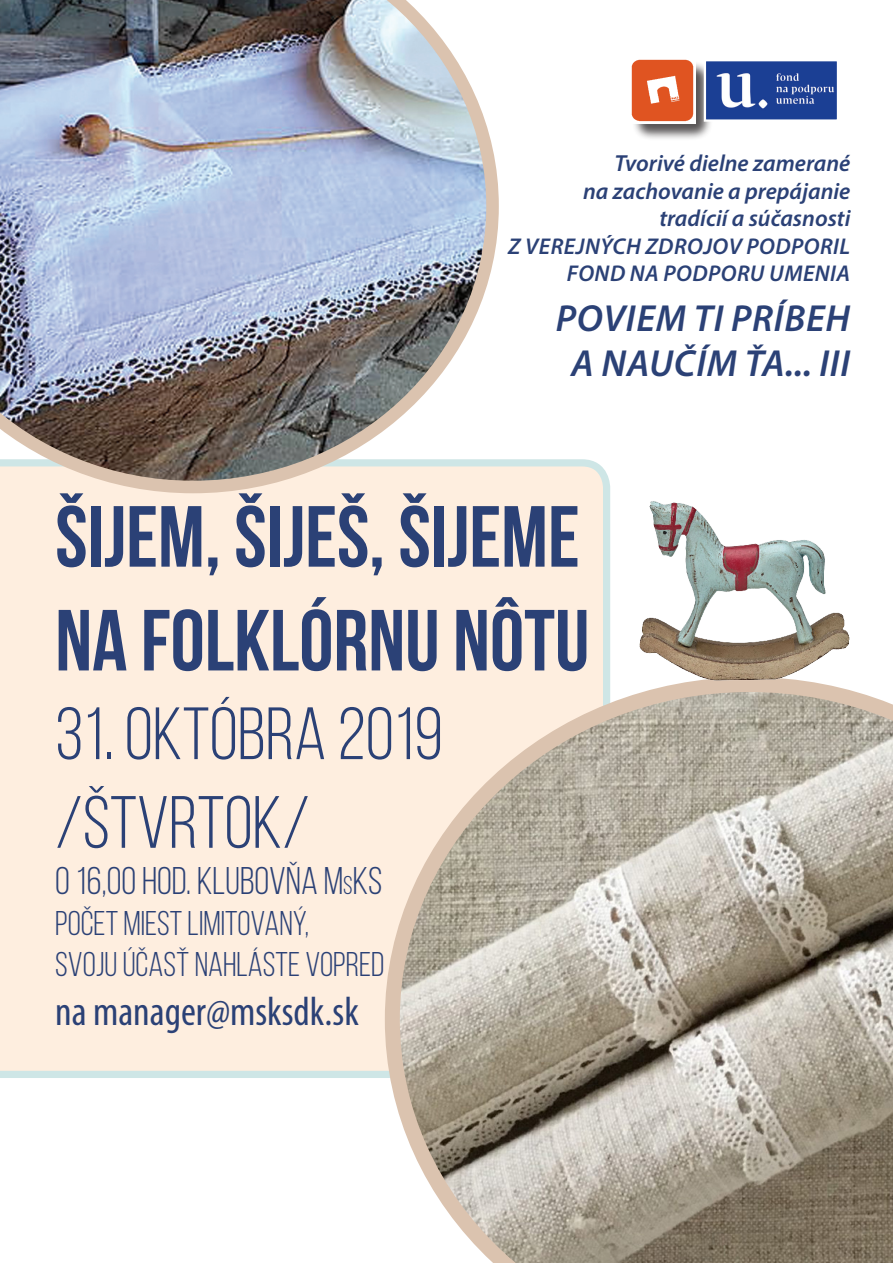
<style>
.page{position:relative;width:893px;height:1263px;background:#fff}
.page>*{position:absolute;margin:0;border:0;box-sizing:border-box;transform-origin:0 0}
.t1{font:700 86.55px/103.8px "Bebas Neue";color:#2b4176}
.t2{font:73.95px "Bebas Neue";color:#2b4176}
.t3{font:condensed 40.8px "Myriad Pro";color:#2b4176}
.t4{font:38.55px "Bebas Neue";color:#2b4176}
.t5{font:italic 600 37.8px "Myriad Pro";letter-spacing:.02em;color:#2b4176}
.t6{font:34.35px "Bebas Neue";color:#2b4176}
.t7{font:italic 600 23.25px "Myriad Pro";color:#2b4176}
.t8{font:italic 600 22.95px "Myriad Pro";letter-spacing:.02em;color:#2b4176}
.s1{font-size:25.65px}
</style>
<div class="page">
<div style="left:632px;top:60px;width:81px;height:81px;background:#231f20;opacity:.75"></div>
<img style="left:631px;top:59px;width:64px;height:64px">
<img style="left:707px;top:62px;width:129px;height:57px">
<div style="left:704px;top:59px;width:135px;height:63px;border:2px solid #fff"></div>
<div style="left:0;top:459px;width:611px;height:619px;background:#feeedf"></div>
<svg style="left:385px;top:677px;width:508px;height:586px"></svg>
<img style="left:634px;top:501px;width:221px;height:200px">
<img style="left:0;top:0;width:499px;height:493px">
<p class="t7" style="left:614px;top:148px;width:238px">Tvorivé dielne zamerané</p>
<p class="t7" style="left:583px;top:176px;width:269px">na zachovanie a prepájanie</p>
<p class="t7" style="left:659px;top:204px;width:193px">tradícií a súčasnosti</p>
<p class="t8" style="left:508px;top:232px;width:343px">Z VEREJNÝCH ZDROJOV PODPORIL</p>
<p class="t8" style="left:567px;top:259px;width:285px">FOND NA PODPORU UMENIA</p>
<p class="t5" style="left:556px;top:294px;width:296px">POVIEM TI PRÍBEH</p>
<p class="t5" style="left:571px;top:340px;width:280px">A NAUČÍM ŤA... III</p>
<p class="t1" style="left:55px;top:484px;width:536px">ŠIJEM, ŠIJEŠ, ŠIJEME<br>NA FOLKLÓRNU NÔTU</p>
<p class="t2" style="left:55px;top:694px;width:389px">31. OKTÓBRA 2019</p>
<p class="t2" style="left:55px;top:783px;width:256px">/ŠTVRTOK/</p>
<p class="t4" style="left:55px;top:860px;width:329px">O 16,00 HOD. KLUBOVŇA M<span class="s1">S</span>KS</p>
<p class="t6" style="left:55px;top:905px;width:255px">POČET MIEST LIMITOVANÝ,</p>
<p class="t6" style="left:55px;top:946px;width:330px">SVOJU ÚČASŤ NAHLÁSTE VOPRED</p>
<p class="t3" style="left:55px;top:987px;width:305px">na manager@msksdk.sk</p>
</div>
